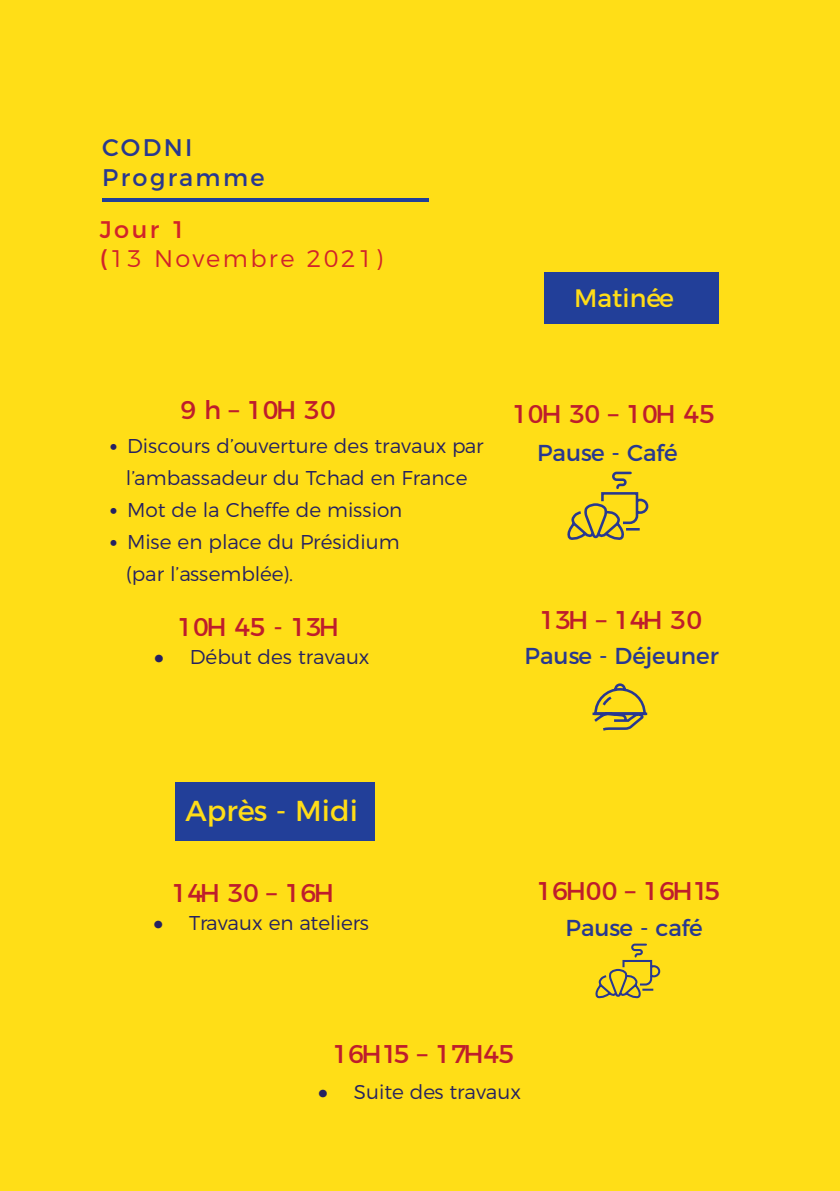
<style>
.page{position:relative;width:840px;height:1191px;background:#fff}
.page>*{position:absolute;margin:0;border:0;box-sizing:border-box;transform-origin:0 0}
.t1{font:28.8px "Montserrat";color:#ffdd17}
.t2{font:25.6px "Montserrat";color:#be1d2c}
.t3{font:25.6px "Montserrat";letter-spacing:-.02em;color:#be1d2c}
.t4{font:25.2px "Montserrat";color:#ffdd17}
.t5{font:300 24px "Montserrat";letter-spacing:.1em;color:#d1232a}
.t6{font:24px "Montserrat";letter-spacing:.1em;color:#283890}
.t7{font:24px "Montserrat";color:#d1232a}
.t8{font:23px "Montserrat";color:#283890}
.t9{font:300 20px/32px "Montserrat";color:#252161;text-align:center}
.s1{font-weight:400}
.s2{font-family:"Lato"}
.s3{font-family:"Lato";font-weight:700;font-size:18px}
</style>
<div class="page">
<div style="left:0;top:0;width:839px;height:1191px;background:#ffde17"></div>
<svg style="left:567px;top:471px;width:82px;height:69px"></svg>
<div style="left:543px;top:272px;width:175px;height:51px;background:#223f99"></div>
<svg style="left:592px;top:683px;width:56px;height:48px"></svg>
<svg style="left:595px;top:943px;width:66px;height:56px"></svg>
<div style="left:175px;top:782px;width:199px;height:59px;background:#223f99"></div>
<hr style="left:102px;top:198px;width:326px;height:4px;background:#223f99">
<p class="t6" style="left:102px;top:128px;width:92px">CODNI</p>
<p class="t6" style="left:102px;top:158px;width:164px">Programme</p>
<p class="t7" style="left:100px;top:210px;width:88px">Jour 1</p>
<p class="t5" style="left:100px;top:240px;width:284px"><span class="s1">(</span>13 Novembre 2021)</p>
<p class="t4" style="left:574px;top:278px;width:101px">Matinée</p>
<p class="t2" style="left:180px;top:389px;width:157px">9 h – 10H 30</p>
<p class="t9" style="left:108px;top:428px;width:377px"><span class="s2">•</span> Discours d’ouverture des travaux par l’ambassadeur du Tchad en France</p>
<p class="t9" style="left:108px;top:492px;width:296px"><span class="s2">•</span> Mot de la Cheffe de mission</p>
<p class="t9" style="left:126px;top:524px;width:275px;text-align:left;text-indent:-18px"><span class="s2">•</span> Mise en place du Présidium (par l’assemblée).</p>
<p class="t2" style="left:177px;top:606px;width:163px">10H 45 - 13H</p>
<p class="t9" style="left:154px;top:639px;width:217px"><span class="s3">•</span> Début des travaux</p>
<p class="t2" style="left:512px;top:393px;width:204px">10H 30 – 10H 45</p>
<p class="t8" style="left:537px;top:435px;width:142px">Pause - Café</p>
<p class="t2" style="left:539px;top:600px;width:164px">13H – 14H 30</p>
<p class="t8" style="left:524px;top:637px;width:196px">Pause - Déjeuner</p>
<h1 class="t1" style="left:185px;top:788px;width:174px">Après - Midi</h1>
<p class="t2" style="left:171px;top:872px;width:164px">14H 30 – 16H</p>
<p class="t2" style="left:536px;top:870px;width:185px">16H00 – 16H15</p>
<p class="t8" style="left:565px;top:909px;width:139px">Pause - café</p>
<p class="t9" style="left:153px;top:905px;width:217px"><span class="s3">•</span> Travaux en ateliers</p>
<p class="t3" style="left:332px;top:1033px;width:183px">16H15 – 17H45</p>
<p class="t9" style="left:317px;top:1074px;width:204px"><span class="s3">•</span> Suite des travaux</p>
</div>
